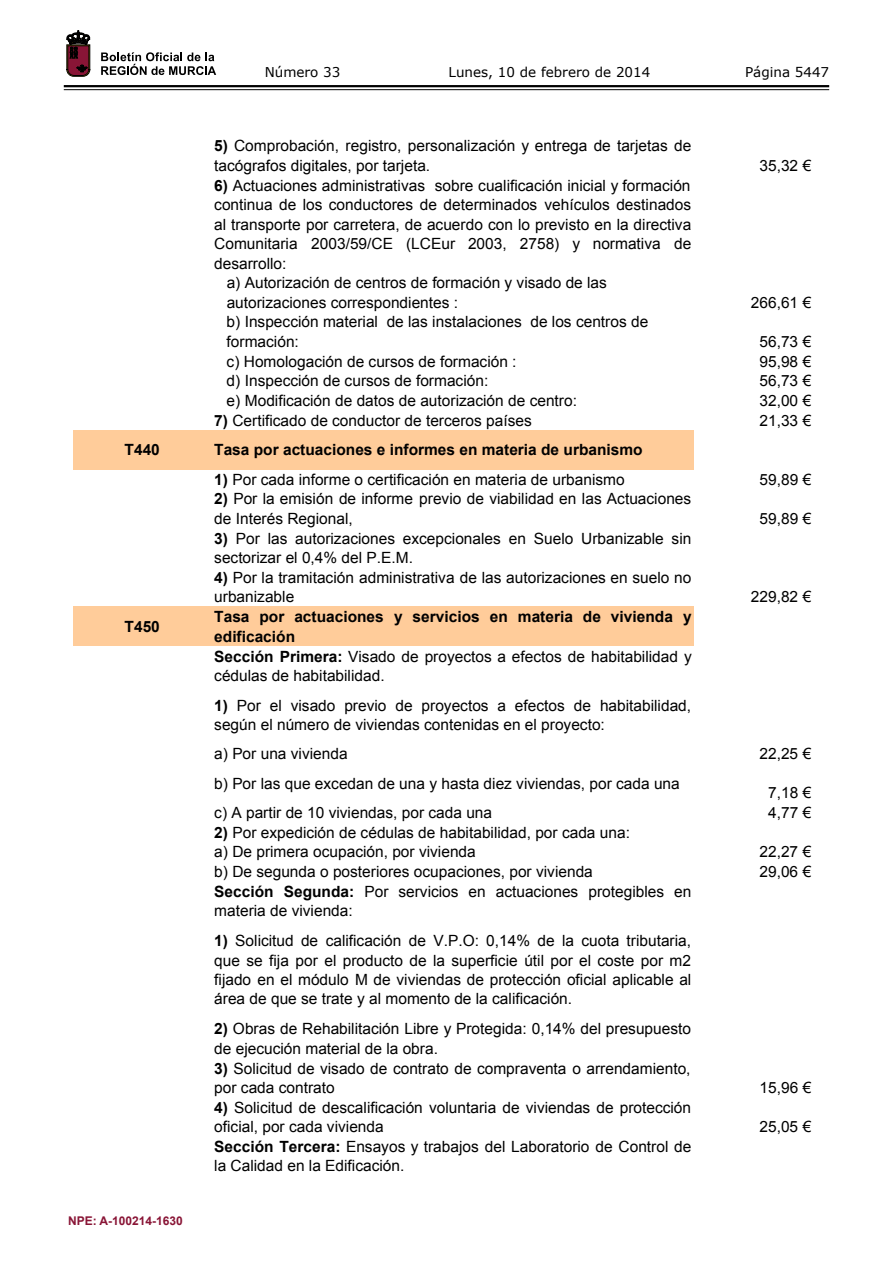
<style>
.page{position:relative;width:893px;height:1263px;background:#fff}
.page>*{position:absolute;margin:0;border:0;box-sizing:border-box;transform-origin:0 0}
.t1{font:15.45px/19.2px "Arial";color:#000}
.t2{font:700 15.45px/19.5px "Arial";color:#000}
.t3{font:13.5px "Verdana";color:#000}
.t4{font:700 12px "Arial";color:#891536}
.s1{font-weight:700}
.s2{font-weight:400}
</style>
<div class="page">
<hr style="left:64px;top:85px;width:765px;height:2px;background:#000">
<hr style="left:64px;top:89px;width:765px;height:1px;background:#000">
<svg style="left:101px;top:52px;width:115px;height:23px"></svg>
<svg style="left:67px;top:31px;width:23px;height:45px"></svg>
<div style="left:74px;top:430px;width:620px;height:39px;background:#ffcc9a"></div>
<div style="left:74px;top:607px;width:620px;height:39px;background:#ffcc9a"></div>
<p class="t3" style="left:265px;top:62px;width:77px">Número 33</p>
<p class="t3" style="left:449px;top:62px;width:203px">Lunes, 10 de febrero de 2014</p>
<p class="t3" style="left:745px;top:62px;width:86px">Página 5447</p>
<p class="t1" style="left:214px;top:136px;width:479px"><span class="s1">5)</span> Comprobación, registro, personalización y entrega de tarjetas de tacógrafos digitales, por tarjeta.</p>
<p class="t1" style="left:759px;top:156px;width:53px">35,32 €</p>
<p class="t1" style="left:214px;top:176px;width:478px"><span class="s1">6)</span> Actuaciones administrativas sobre cualificación inicial y formación</p>
<p class="t1" style="left:214px;top:195px;width:478px">continua de los conductores de determinados vehículos destinados</p>
<p class="t1" style="left:214px;top:215px;width:478px">al transporte por carretera, de acuerdo con lo previsto en la directiva</p>
<p class="t1" style="left:214px;top:234px;width:479px">Comunitaria 2003/59/CE (LCEur 2003, 2758) y normativa de</p>
<p class="t1" style="left:214px;top:254px;width:74px">desarrollo:</p>
<p class="t1" style="left:227px;top:273px;width:382px">a) Autorización de centros de formación y visado de las</p>
<p class="t1" style="left:227px;top:293px;width:233px">autorizaciones correspondientes :</p>
<p class="t1" style="left:751px;top:293px;width:62px">266,61 €</p>
<p class="t1" style="left:227px;top:312px;width:423px;line-height:20px">b) Inspección material de las instalaciones de los centros de formación:</p>
<p class="t1" style="left:759px;top:332px;width:53px">56,73 €</p>
<p class="t1" style="left:227px;top:352px;width:291px">c) Homologación de cursos de formación :</p>
<p class="t1" style="left:759px;top:352px;width:53px">95,98 €</p>
<p class="t1" style="left:227px;top:371px;width:263px">d) Inspección de cursos de formación:</p>
<p class="t1" style="left:759px;top:371px;width:53px">56,73 €</p>
<p class="t1" style="left:227px;top:391px;width:352px">e) Modificación de datos de autorización de centro:</p>
<p class="t1" style="left:759px;top:391px;width:53px">32,00 €</p>
<p class="t1" style="left:214px;top:411px;width:319px"><span class="s1">7)</span> Certificado de conductor de terceros países</p>
<p class="t1" style="left:759px;top:411px;width:53px">21,33 €</p>
<p class="t2" style="left:125px;top:441px;width:37px">T440</p>
<p class="t2" style="left:214px;top:441px;width:430px">Tasa por actuaciones e informes en materia de urbanismo</p>
<p class="t1" style="left:214px;top:470px;width:412px"><span class="s1">1)</span> Por cada informe o certificación en materia de urbanismo</p>
<p class="t1" style="left:759px;top:470px;width:53px">59,89 €</p>
<p class="t1" style="left:214px;top:489px;width:479px"><span class="s1">2)</span> Por la emisión de informe previo de viabilidad en las Actuaciones de Interés Regional,</p>
<p class="t1" style="left:759px;top:509px;width:53px">59,89 €</p>
<p class="t1" style="left:214px;top:529px;width:479px"><span class="s1">3)</span> Por las autorizaciones excepcionales en Suelo Urbanizable sin sectorizar el 0,4% del P.E.M.</p>
<p class="t1" style="left:214px;top:568px;width:479px"><span class="s1">4)</span> Por la tramitación administrativa de las autorizaciones en suelo no urbanizable</p>
<p class="t1" style="left:751px;top:587px;width:62px">229,82 €</p>
<p class="t2" style="left:125px;top:617px;width:37px">T450</p>
<p class="t2" style="left:214px;top:607px;width:479px">Tasa por actuaciones y servicios en materia de vivienda y edificación<br>Sección Primera: <span class="s2">Visado de proyectos a efectos de habitabilidad y cédulas de habitabilidad.</span></p>
<p class="t1" style="left:214px;top:696px;width:478px"><span class="s1">1)</span> Por el visado previo de proyectos a efectos de habitabilidad, según el número de viviendas contenidas en el proyecto:</p>
<p class="t1" style="left:214px;top:744px;width:135px">a) Por una vivienda</p>
<p class="t1" style="left:759px;top:744px;width:53px">22,25 €</p>
<p class="t1" style="left:214px;top:774px;width:467px">b) Por las que excedan de una y hasta diez viviendas, por cada una</p>
<p class="t1" style="left:768px;top:784px;width:45px">7,18 €</p>
<p class="t1" style="left:214px;top:803px;width:279px">c) A partir de 10 viviendas, por cada una</p>
<p class="t1" style="left:768px;top:803px;width:45px">4,77 €</p>
<p class="t1" style="left:214px;top:823px;width:417px"><span class="s1">2)</span> Por expedición de cédulas de habitabilidad, por cada una: a) De primera ocupación, por vivienda</p>
<p class="t1" style="left:759px;top:842px;width:53px">22,27 €</p>
<p class="t1" style="left:214px;top:862px;width:380px">b) De segunda o posteriores ocupaciones, por vivienda</p>
<p class="t1" style="left:759px;top:862px;width:53px">29,06 €</p>
<p class="t1" style="left:214px;top:882px;width:479px"><span class="s1">Sección Segunda:</span> Por servicios en actuaciones protegibles en materia de vivienda:</p>
<p class="t1" style="left:214px;top:931px;width:479px;text-align:justify"><span class="s1">1)</span> Solicitud de calificación de V.P.O: 0,14% de la cuota tributaria, que se fija por el producto de la superficie útil por el coste por m2 fijado en el módulo M de viviendas de protección oficial aplicable al área de que se trate y al momento de la calificación.</p>
<p class="t1" style="left:214px;top:1019px;width:478px"><span class="s1">2)</span> Obras de Rehabilitación Libre y Protegida: 0,14% del presupuesto de ejecución material de la obra.</p>
<p class="t1" style="left:214px;top:1058px;width:478px"><span class="s1">3)</span> Solicitud de visado de contrato de compraventa o arrendamiento, por cada contrato</p>
<p class="t1" style="left:759px;top:1078px;width:53px">15,96 €</p>
<p class="t4" style="left:68px;top:1213px;width:116px">NPE: A-100214-1630</p>
<p class="t1" style="left:214px;top:1098px;width:478px"><span class="s1">4)</span> Solicitud de descalificación voluntaria de viviendas de protección oficial, por cada vivienda</p>
<p class="t1" style="left:214px;top:1137px;width:479px"><span class="s1">Sección Tercera:</span> Ensayos y trabajos del Laboratorio de Control de la Calidad en la Edificación.</p>
<p class="t1" style="left:759px;top:1117px;width:53px">25,05 €</p>
</div>
